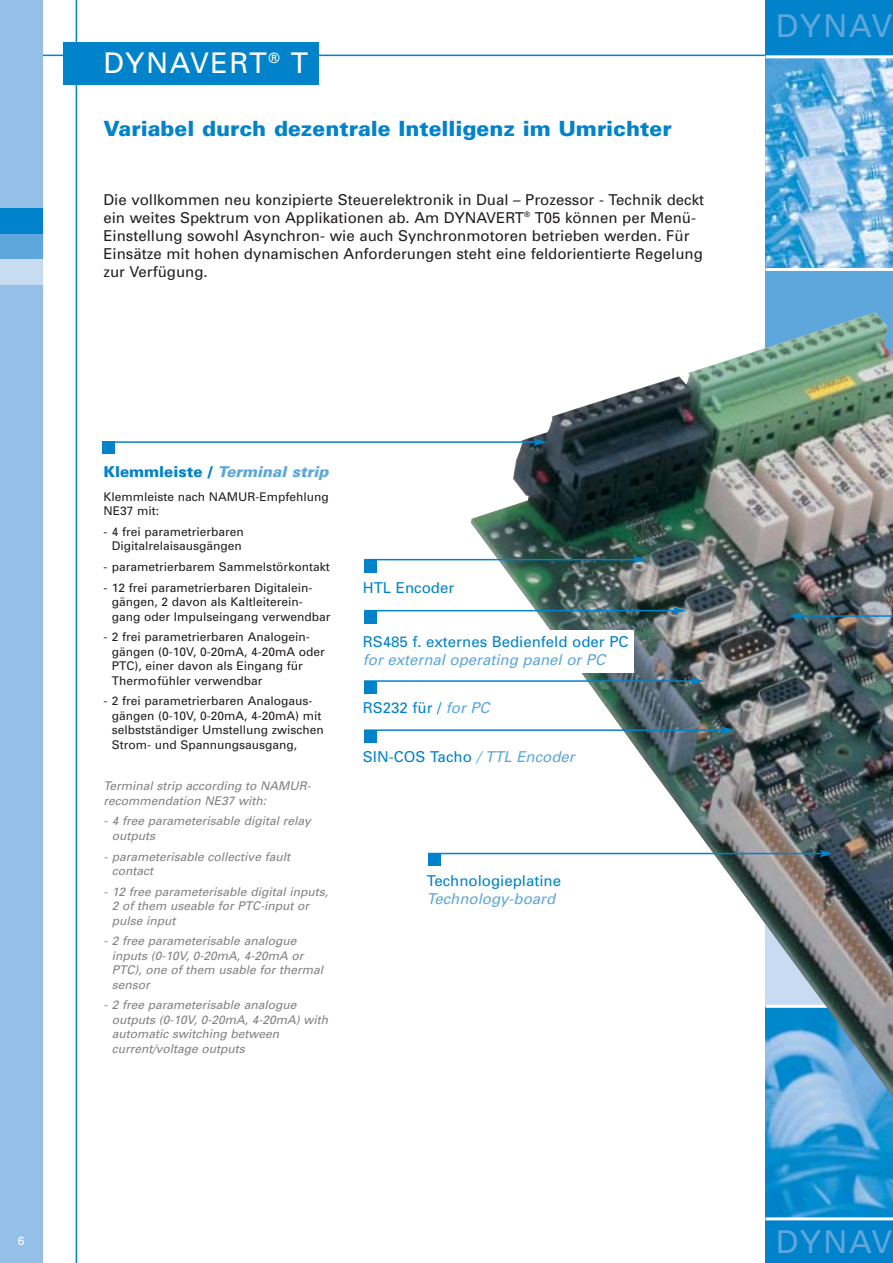
<style>
.page{position:relative;width:893px;height:1263px;background:#fff}
.page>*{position:absolute;margin:0;border:0;box-sizing:border-box;transform-origin:0 0}
.t1{font:31.5px "Univers";letter-spacing:.055em;color:#5ea7dc}
.t2{font:28.5px "Univers";letter-spacing:.055em;color:#fff}
.t3{font:900 21px "Univers";color:#0083cb}
.t4{font:15px/18px "Univers";color:#231f1f}
.t5{font:15px "Univers";color:#0083cb}
.t6{font:italic 15px "Univers";color:#5ea7dc}
.t7{font:italic 900 15px "Univers";color:#5ea7dc}
.t8{font:12px/14.4px "Univers";color:#231f1f}
.t9{font:italic 12px/14.4px "Univers";color:#808284}
.t10{font:12px "Univers";color:#fff}
.s1{font-style:normal;color:#0083cb}
.s2{font-style:italic;color:#5ea7dc}
</style>
<div class="page">
<div style="left:765px;top:0;width:127px;height:1263px;background:#0083cb"></div>
<div style="left:765px;top:264px;width:127px;height:272px;background:#5ea7dc"></div>
<img style="left:765px;top:1129px;width:127px;height:88px">
<hr style="left:765px;top:1217px;width:127px;height:3px;background:#fff">
<hr style="left:76px;top:0;width:1px;height:1263px;background:#0083cb">
<hr style="left:13px;top:55px;width:879px;height:1px;background:#0083cb">
<div style="left:64px;top:43px;width:255px;height:42px;background:#0083cb"></div>
<img style="left:765px;top:58px;width:127px;height:210px">
<hr style="left:765px;top:268px;width:127px;height:3px;background:#fff">
<hr style="left:765px;top:55px;width:127px;height:3px;background:#fff">
<img style="left:471px;top:312px;width:421px;height:817px">
<div style="left:0;top:0;width:42px;height:1263px;background:#94bfe7"></div>
<hr style="left:102px;top:441px;width:434px;height:2px;background:#0083cb">
<svg style="left:533px;top:438px;width:14px;height:8px"></svg>
<div style="left:102px;top:441px;width:13px;height:13px;background:#0083cb"></div>
<hr style="left:364px;top:559px;width:271px;height:1px;background:#0083cb">
<svg style="left:633px;top:556px;width:14px;height:7px"></svg>
<div style="left:364px;top:560px;width:13px;height:12px;background:#0083cb"></div>
<hr style="left:799px;top:615px;width:93px;height:2px;background:#0083cb">
<svg style="left:788px;top:612px;width:14px;height:8px"></svg>
<div style="left:361px;top:630px;width:272px;height:43px;background:#fff"></div>
<hr style="left:364px;top:610px;width:311px;height:1px;background:#0083cb">
<svg style="left:672px;top:607px;width:14px;height:7px"></svg>
<div style="left:364px;top:611px;width:13px;height:12px;background:#0083cb"></div>
<hr style="left:364px;top:680px;width:329px;height:2px;background:#0083cb">
<svg style="left:690px;top:677px;width:14px;height:8px"></svg>
<div style="left:364px;top:681px;width:13px;height:13px;background:#0083cb"></div>
<hr style="left:364px;top:729px;width:359px;height:2px;background:#0083cb">
<svg style="left:721px;top:726px;width:14px;height:8px"></svg>
<div style="left:364px;top:730px;width:13px;height:13px;background:#0083cb"></div>
<hr style="left:428px;top:853px;width:394px;height:1px;background:#0083cb">
<svg style="left:819px;top:850px;width:14px;height:7px"></svg>
<div style="left:428px;top:854px;width:13px;height:12px;background:#0083cb"></div>
<div style="left:0;top:208px;width:42px;height:26px;background:#0083cb"></div>
<div style="left:0;top:234px;width:42px;height:25px;background:#5ea7dc"></div>
<div style="left:0;top:259px;width:42px;height:26px;background:#c7dbf1"></div>
<p class="t10" style="left:18px;top:1236px;width:8px">6</p>
<h2 class="t2" style="left:103px;top:53px;width:206px">DYNAVERT<sup>®</sup> T</h2>
<h3 class="t3" style="left:103px;top:121px;width:569px">Variabel durch dezentrale Intelligenz im Umrichter</h3>
<p class="t4" style="left:103px;top:192px;width:602px">Die vollkommen neu konzipierte Steuerelektronik in Dual – Prozessor - Technik deckt ein weites Spektrum von Applikationen ab. Am DYNAVERT<sup>®</sup> T05 können per Menü-Einstellung sowohl Asynchron- wie auch Synchronmotoren betrieben werden. Für Einsätze mit hohen dynamischen Anforderungen steht eine feldorientierte Regelung zur Verfügung.</p>
<h1 class="t1" style="left:775px;top:15px;width:118px">DYNAV</h1>
<p class="t7" style="left:103px;top:467px;width:227px"><span class="s1">Klemmleiste /</span> Terminal strip</p>
<p class="t8" style="left:103px;top:490px;width:227px">Klemmleiste nach NAMUR-Empfehlung<br>NE37 mit:</p>
<p class="t8" style="left:103px;top:526px;width:142px;text-align:center">- 4 frei parametrierbaren<br>Digitalrelaisausgängen</p>
<p class="t8" style="left:103px;top:561px;width:228px">- parametrierbarem Sammelstörkontakt</p>
<p class="t8" style="left:112px;top:582px;width:220px;text-indent:-9px">- 12 frei parametrierbaren Digitalein&shy;gängen, 2 davon als Kaltleiterein&shy;gang oder Impulseingang verwendbar</p>
<p class="t8" style="left:112px;top:631px;width:214px;text-indent:-8px">- 2 frei parametrierbaren Analogein&shy;gängen (0-10V, 0-20mA, 4-20mA oder PTC), einer davon als Eingang für Thermofühler verwendbar</p>
<p class="t8" style="left:112px;top:695px;width:213px;text-indent:-9px">- 2 frei parametrierbaren Analogaus&shy;gängen (0-10V, 0-20mA, 4-20mA) mit selbstständiger Umstellung zwischen Strom- und Spannungsausgang,</p>
<p class="t9" style="left:103px;top:780px;width:208px">Terminal strip according to NAMUR&shy;recommendation NE37 with:</p>
<p class="t9" style="left:112px;top:815px;width:200px;text-indent:-9px">- 4 free parameterisable digital relay outputs</p>
<p class="t9" style="left:112px;top:850px;width:180px;text-indent:-9px">- parameterisable collective fault contact</p>
<p class="t9" style="left:112px;top:885px;width:218px;text-indent:-8px">- 12 free parameterisable digital inputs,<br>2 of them useable for PTC-input or pulse input</p>
<p class="t9" style="left:112px;top:935px;width:213px;text-indent:-8px">- 2 free parameterisable analogue inputs (0-10V, 0-20mA, 4-20mA or<br>PTC), one of them usable for thermal sensor</p>
<p class="t9" style="left:112px;top:999px;width:218px;text-indent:-9px">- 2 free parameterisable analogue outputs (0-10V, 0-20mA, 4-20mA) with automatic switching between current/voltage outputs</p>
<p class="t5" style="left:363px;top:582px;width:93px">HTL Encoder</p>
<p class="t5" style="left:363px;top:636px;width:267px">RS485 f. externes Bedienfeld oder PC</p>
<p class="t6" style="left:363px;top:654px;width:244px">for external operating panel or PC</p>
<p class="t5" style="left:363px;top:702px;width:128px">RS232 für / <span class="s2">for PC</span></p>
<p class="t5" style="left:363px;top:751px;width:213px">SIN-COS Tacho <span class="s2">/ TTL Encoder</span></p>
<p class="t5" style="left:426px;top:875px;width:136px">Technologieplatine</p>
<p class="t6" style="left:426px;top:893px;width:130px">Technology-board</p>
<h1 class="t1" style="left:775px;top:1231px;width:118px">DYNAV</h1>
</div>
